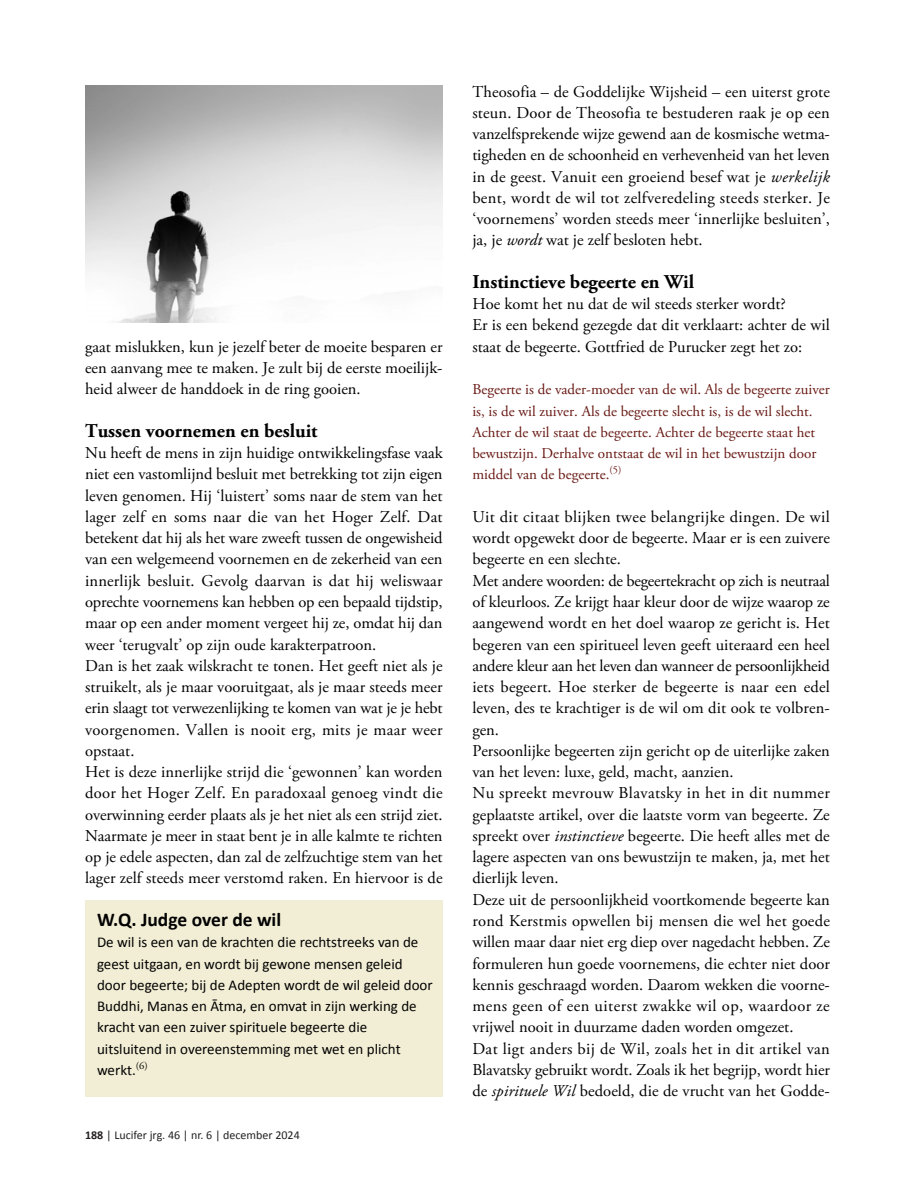
<style>
.page{position:relative;width:915px;height:1191px;background:#fff}
.page>*{position:absolute;margin:0;border:0;box-sizing:border-box;transform-origin:0 0}
.t1{font:700 19.5px "Adobe Garamond Pro";color:#020202}
.t2{font:700 19.5px "Calibri";color:#020202}
.t3{font:16.5px/21.3px "Adobe Garamond Pro";color:#020202}
.t4{font:15px/21.3px "Calibri";color:#020202}
.t5{font:15px/21.3px "Adobe Garamond Pro";color:#691a15}
.t6{font:12px "Calibri";color:#231f20}
.s1{font-weight:700}
.s2{font-style:italic}
</style>
<div class="page">
<div style="left:85px;top:900px;width:357px;height:197px;background:#f2eed5"></div>
<img style="left:85px;top:85px;width:357px;height:237px">
<p class="t3" style="left:85px;top:337px;width:359px;text-align:justify">gaat mislukken, kun je jezelf beter de moeite besparen er een aanvang mee te maken. Je zult bij de eerste moeilijk&shy;heid alweer de handdoek in de ring gooien.</p>
<p class="t1" style="left:85px;top:423px;width:234px">Tussen voornemen en besluit</p>
<p class="t3" style="left:85px;top:444px;width:359px">Nu heeft de mens in zijn huidige ontwikkelingsfase vaak niet een vastomlijnd besluit met betrekking tot zijn eigen leven genomen. Hij ‘luistert’ soms naar de stem van het lager zelf en soms naar die van het Hoger Zelf. Dat betekent dat hij als het ware zweeft tussen de ongewisheid van een welgemeend voornemen en de zekerheid van een innerlijk besluit. Gevolg daarvan is dat hij weliswaar oprechte voornemens kan hebben op een bepaald tijdstip, maar op een ander moment vergeet hij ze, omdat hij dan weer ‘terugvalt’ op zijn oude karakterpatroon.<br>Dan is het zaak wilskracht te tonen. Het geeft niet als je struikelt, als je maar vooruitgaat, als je maar steeds meer erin slaagt tot verwezenlijking te komen van wat je je hebt voorgenomen. Vallen is nooit erg, mits je maar weer opstaat.<br>Het is deze innerlijke strijd die ‘gewonnen’ kan worden door het Hoger Zelf. En paradoxaal genoeg vindt die overwinning eerder plaats als je het niet als een strijd ziet.<br>Naarmate je meer in staat bent je in alle kalmte te richten op je edele aspecten, dan zal de zelfzuchtige stem van het lager zelf steeds meer verstomd raken. En hiervoor is de</p>
<p class="t2" style="left:97px;top:911px;width:186px">W.Q. Judge over de wil</p>
<p class="t4" style="left:97px;top:932px;width:337px">De wil is een van de krachten die rechtstreeks van de geest uitgaan, en wordt bij gewone mensen geleid door begeerte; bij de Adepten wordt de wil geleid door Buddhi, Manas en Ātma, en omvat in zijn werking de kracht van een zuiver spirituele begeerte die uitsluitend in overeenstemming met wet en plicht werkt.<sup>(6)</sup></p>
<p class="t6" style="left:85px;top:1130px;width:216px"><span class="s1">188</span> | Lucifer jrg. 46 | nr. 6 | december 2024</p>
<p class="t3" style="left:472px;top:82px;width:359px;text-align:justify">Theosofia – de Goddelijke Wijsheid – een uiterst grote steun. Door de Theosofia te bestuderen raak je op een vanzelfsprekende wijze gewend aan de kosmische wetma&shy;tigheden en de schoonheid en verhevenheid van het leven in de geest. Vanuit een groeiend besef wat je <span class="s2">werkelijk </span>bent, wordt de wil tot zelfveredeling steeds sterker. Je ‘voornemens’ worden steeds meer ‘innerlijke besluiten’, ja, je <span class="s2">wordt</span> wat je zelf besloten hebt.</p>
<p class="t1" style="left:472px;top:274px;width:223px">Instinctieve begeerte en Wil</p>
<p class="t3" style="left:472px;top:295px;width:359px">Hoe komt het nu dat de wil steeds sterker wordt?<br>Er is een bekend gezegde dat dit verklaart: achter de wil staat de begeerte. Gottfried de Purucker zegt het zo:</p>
<p class="t5" style="left:472px;top:380px;width:359px">Begeerte is de vader-moeder van de wil. Als de begeerte zuiver is, is de wil zuiver. Als de begeerte slecht is, is de wil slecht.<br>Achter de wil staat de begeerte. Achter de begeerte staat het bewustzijn. Derhalve ontstaat de wil in het bewustzijn door middel van de begeerte.<sup>(5)</sup></p>
<p class="t3" style="left:472px;top:507px;width:359px">Uit dit citaat blijken twee belangrijke dingen. De wil wordt opgewekt door de begeerte. Maar er is een zuivere begeerte en een slechte.<br>Met andere woorden: de begeertekracht op zich is neutraal of kleurloos. Ze krijgt haar kleur door de wijze waarop ze aangewend wordt en het doel waarop ze gericht is. Het begeren van een spiritueel leven geeft uiteraard een heel andere kleur aan het leven dan wanneer de persoonlijkheid iets begeert. Hoe sterker de begeerte is naar een edel leven, des te krachtiger is de wil om dit ook te volbren&shy;gen.<br>Persoonlijke begeerten zijn gericht op de uiterlijke zaken van het leven: luxe, geld, macht, aanzien.<br>Nu spreekt mevrouw Blavatsky in het in dit nummer geplaatste artikel, over die laatste vorm van begeerte. Ze spreekt over <span class="s2">instinctieve</span> begeerte. Die heeft alles met de lagere aspecten van ons bewustzijn te maken, ja, met het dierlijk leven.<br>Deze uit de persoonlijkheid voortkomende begeerte kan rond Kerstmis opwellen bij mensen die wel het goede willen maar daar niet erg diep over nagedacht hebben. Ze formuleren hun goede voornemens, die echter niet door kennis geschraagd worden. Daarom wekken die voorne&shy;mens geen of een uiterst zwakke wil op, waardoor ze vrijwel nooit in duurzame daden worden omgezet.<br>Dat ligt anders bij de Wil, zoals het in dit artikel van Blavatsky gebruikt wordt. Zoals ik het begrijp, wordt hier de <span class="s2">spirituele Wil</span> bedoeld, die de vrucht van het Godde-</p>
</div>
